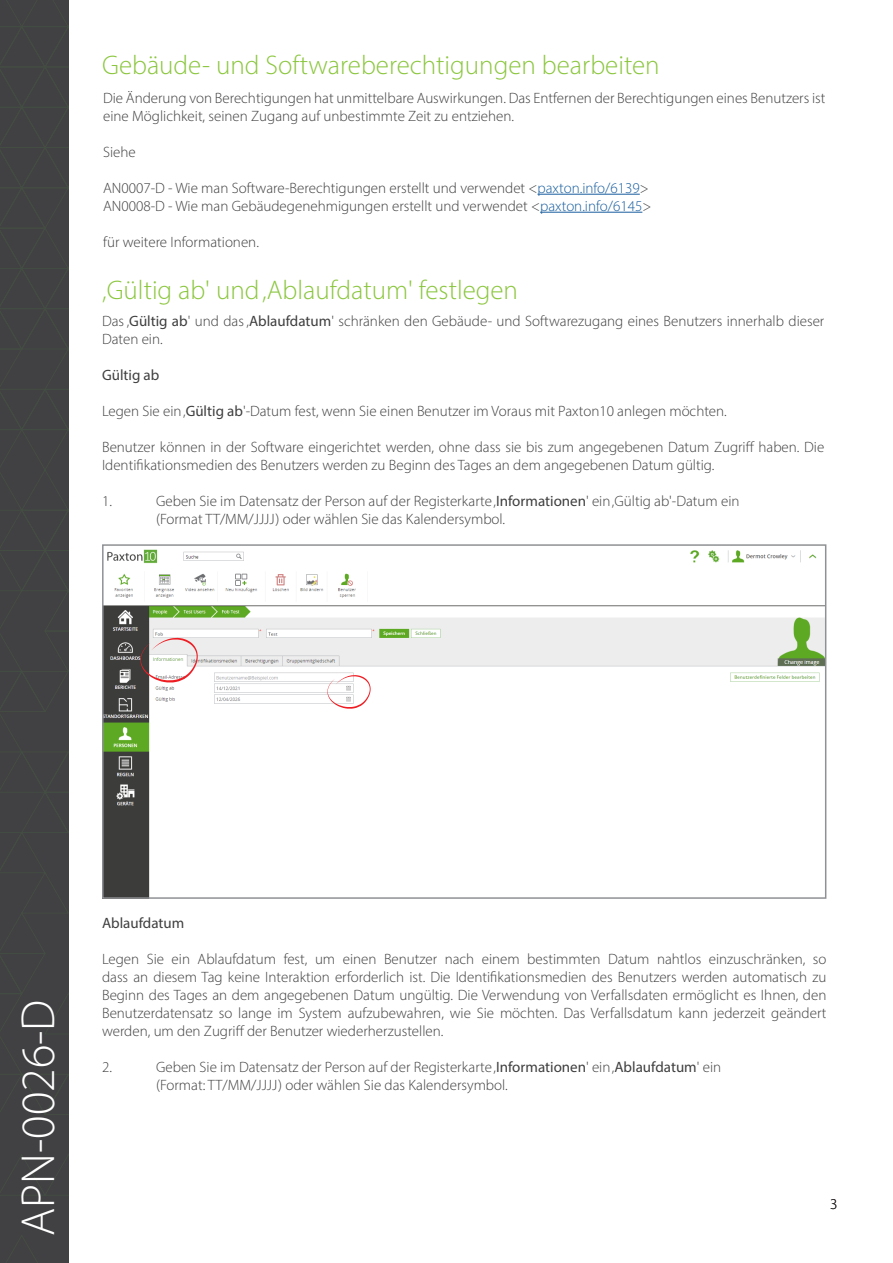
<style>
.page{position:relative;width:893px;height:1263px;background:#fff}
.page>*{position:absolute;margin:0;border:0;box-sizing:border-box;transform-origin:0 0}
.t1{font:300 48px "Myriad Pro";color:#fff}
.t2{font:300 27px "Myriad Pro";color:#8bc63e}
.t3{font:300 15px/18px "Myriad Pro";color:#3e3e3f}
.t4{font:15px "Myriad Pro";color:#3e3e3f}
.t5{font:300 15px "Myriad Pro";color:#231f20}
.s1{color:#175d9e}
.s2{font-weight:400}
</style>
<div class="page">
<div style="left:0;top:0;width:69px;height:1263px;background:#414042"></div>
<svg style="left:7px;top:1235px;width:31px;height:28px"></svg>
<svg style="left:0;top:0;width:68px;height:1196px"></svg>
<hr style="left:537px;top:194px;width:103px;height:1px;background:#175d9e">
<hr style="left:540px;top:212px;width:102px;height:1px;background:#175d9e">
<img style="left:105px;top:549px;width:718px;height:347px">
<div style="left:102px;top:544px;width:724px;height:355px;border:2px solid #8f9194"></div>
<svg style="left:140px;top:638px;width:58px;height:45px"></svg>
<svg style="left:327px;top:675px;width:44px;height:34px"></svg>
<p class="t2" style="left:102px;top:49px;width:559px">Gebäude- und Softwareberechtigungen bearbeiten</p>
<p class="t3" style="left:103px;top:89px;width:724px">Die Änderung von Berechtigungen hat unmittelbare Auswirkungen. Das Entfernen der Berechtigungen eines Benutzers ist eine Möglichkeit, seinen Zugang auf unbestimmte Zeit zu entziehen.</p>
<p class="t3" style="left:103px;top:143px;width:34px">Siehe</p>
<p class="t3" style="left:103px;top:179px;width:547px">AN0007-D - Wie man Software-Berechtigungen erstellt und verwendet &lt;<span class="s1">paxton.info/6139</span>&gt;</p>
<p class="t3" style="left:103px;top:197px;width:550px">AN0008-D - Wie man Gebäudegenehmigungen erstellt und verwendet &lt;<span class="s1">paxton.info/6145</span>&gt;</p>
<p class="t3" style="left:103px;top:233px;width:157px">für weitere Informationen.</p>
<p class="t2" style="left:102px;top:274px;width:418px">‚Gültig ab' und ‚Ablaufdatum' festlegen</p>
<p class="t3" style="left:102px;top:312px;width:724px">Das ‚<span class="s2">Gültig ab</span>' und das ‚<span class="s2">Ablaufdatum</span>' schränken den Gebäude- und Softwarezugang eines Benutzers innerhalb dieser<br>Daten ein.</p>
<p class="t4" style="left:102px;top:366px;width:59px">Gültig ab</p>
<p class="t3" style="left:102px;top:402px;width:626px">Legen Sie ein ‚<span class="s2">Gültig ab</span>'-Datum fest, wenn Sie einen Benutzer im Voraus mit Paxton10 anlegen möchten.</p>
<p class="t3" style="left:102px;top:438px;width:724px">Benutzer können in der Software eingerichtet werden, ohne dass sie bis zum angegebenen Datum Zugriff haben. Die<br>Identifikationsmedien des Benutzers werden zu Beginn des Tages an dem angegebenen Datum gültig.</p>
<p class="t3" style="left:102px;top:492px;width:11px">1.</p>
<p class="t3" style="left:156px;top:492px;width:585px">Geben Sie im Datensatz der Person auf der Registerkarte ‚<span class="s2">Informationen</span>' ein ‚Gültig ab'-Datum ein</p>
<p class="t3" style="left:156px;top:510px;width:351px">(Format TT/MM/JJJJ) oder wählen Sie das Kalendersymbol.</p>
<h1 class="t1" style="left:9px;top:1236px;width:238px;rotate:-90deg">APN-0026-D</h1>
<p class="t4" style="left:102px;top:913px;width:84px">Ablaufdatum</p>
<p class="t3" style="left:102px;top:949px;width:726px;text-align:justify">Legen Sie ein Ablaufdatum fest, um einen Benutzer nach einem bestimmten Datum nahtlos einzuschränken, so dass an diesem Tag keine Interaktion erforderlich ist. Die Identifikationsmedien des Benutzers werden automatisch zu Beginn des Tages an dem angegebenen Datum ungültig. Die Verwendung von Verfallsdaten ermöglicht es Ihnen, den Benutzerdatensatz so lange im System aufzubewahren, wie Sie möchten. Das Verfallsdatum kann jederzeit geändert werden, um den Zugriff der Benutzer wiederherzustellen.</p>
<p class="t3" style="left:102px;top:1057px;width:11px">2.</p>
<p class="t3" style="left:156px;top:1057px;width:567px">Geben Sie im Datensatz der Person auf der Registerkarte ‚<span class="s2">Informationen</span>' ein ‚<span class="s2">Ablaufdatum</span>' ein</p>
<p class="t3" style="left:156px;top:1075px;width:353px">(Format: TT/MM/JJJJ) oder wählen Sie das Kalendersymbol.</p>
<p class="t5" style="left:830px;top:1195px;width:9px">3</p>
</div>
